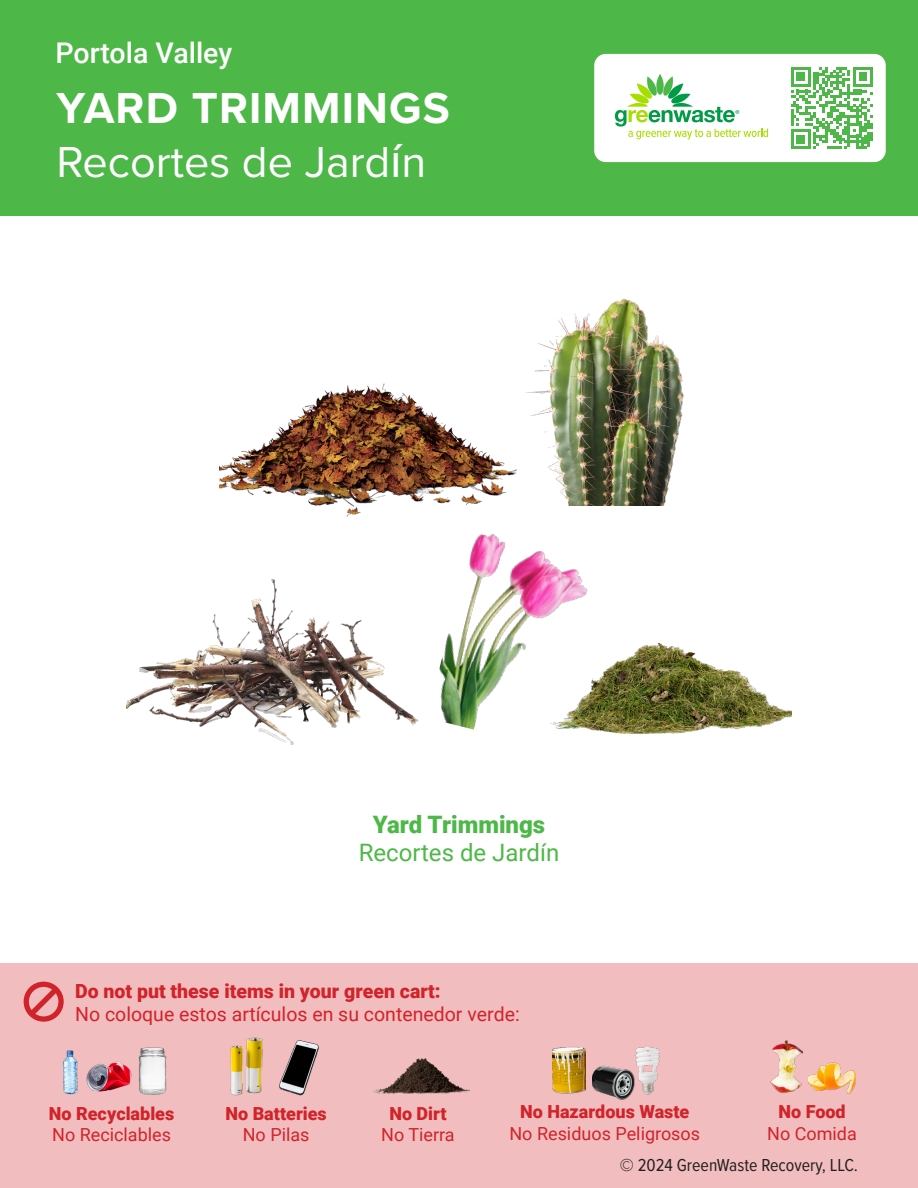
<style>
.page{position:relative;width:918px;height:1188px;background:#fff}
.page>*{position:absolute;margin:0;border:0;box-sizing:border-box;transform-origin:0 0}
.t1{font:45px/54px "Proxima Nova";color:#fff}
.t2{font:500 28.5px "Roboto";color:#fff}
.t3{font:24px/28.8px "Roboto";color:#4db847;text-align:center}
.t4{font:19.5px/22.5px "Roboto";color:#d1232a}
.t5{font:18px/21.6px "Roboto";color:#d1232a;text-align:center}
.t6{font:900 18px/21.6px "Roboto";color:#d1232a}
.t7{font:18px "Proxima Nova Cond";color:#231f20}
.s1{font-weight:700}
.s2{font-family:"Roboto"}
.s3{font-weight:900}
.s4{font-weight:400}
</style>
<div class="page">
<div style="left:0;top:0;width:918px;height:216px;background:#4db847"></div>
<div style="left:0;top:964px;width:918px;height:224px;background:#f1bdbf"></div>
<img style="left:219px;top:383px;width:288px;height:134px">
<img style="left:127px;top:579px;width:292px;height:165px">
<img style="left:439px;top:534px;width:149px;height:196px">
<img style="left:550px;top:640px;width:241px;height:94px">
<img style="left:507px;top:299px;width:177px;height:206px">
<img style="left:552px;top:1046px;width:34px;height:48px">
<img style="left:592px;top:1066px;width:43px;height:34px">
<img style="left:635px;top:1045px;width:25px;height:50px">
<img style="left:230px;top:1037px;width:29px;height:58px">
<div style="left:24px;top:982px;width:40px;height:40px;border:5px solid #d1232a;border-radius:50%"></div>
<svg style="left:25px;top:983px;width:38px;height:38px"></svg>
<img style="left:138px;top:1047px;width:29px;height:48px">
<img style="left:86px;top:1062px;width:45px;height:30px">
<img style="left:62px;top:1050px;width:16px;height:45px">
<img style="left:374px;top:1058px;width:95px;height:35px">
<img style="left:808px;top:1062px;width:48px;height:32px">
<img style="left:770px;top:1040px;width:34px;height:53px">
<div style="left:587px;top:47px;width:306px;height:122px;background:#fff;border-radius:19px"></div>
<div style="left:580px;top:40px;width:320px;height:136px;border:14px solid #4db847;border-radius:19px"></div>
<svg style="left:615px;top:74px;width:153px;height:65px"></svg>
<img style="left:259px;top:1038px;width:60px;height:58px">
<svg style="left:791px;top:67px;width:82px;height:82px"></svg>
<p class="t2" style="left:56px;top:33px;width:178px">Portola Valley</p>
<p class="t1" style="left:57px;top:79px;width:395px"><span class="s1">YARD TRIMMINGS<br></span>Recortes de Jard<span class="s2">í</span>n</p>
<p class="t3" style="left:359px;top:809px;width:202px"><span class="s3">Yard Trimmings<br></span>Recortes de Jardín</p>
<p class="t4" style="left:75px;top:980px;width:446px"><span class="s3">Do not put these items in your green cart:<br></span>No coloque estos artículos en su contenedor verde:</p>
<p class="t6" style="left:49px;top:1102px;width:127px">No Recyclables<br><span class="s4">No Reciclables</span></p>
<p class="t6" style="left:225px;top:1102px;width:103px">No Batteries</p>
<p class="t5" style="left:243px;top:1123px;width:68px">No Pilas</p>
<p class="t5" style="left:381px;top:1102px;width:75px"><span class="s3">No Dirt<br></span>No Tierra</p>
<p class="t5" style="left:509px;top:1101px;width:192px"><span class="s3">No Hazardous Waste<br></span>No Residuos Peligrosos</p>
<p class="t5" style="left:767px;top:1100px;width:91px"><span class="s3">No Food<br></span>No Comida</p>
<p class="t7" style="left:620px;top:1152px;width:240px">© 2024 GreenWaste Recovery, LLC.</p>
</div>
